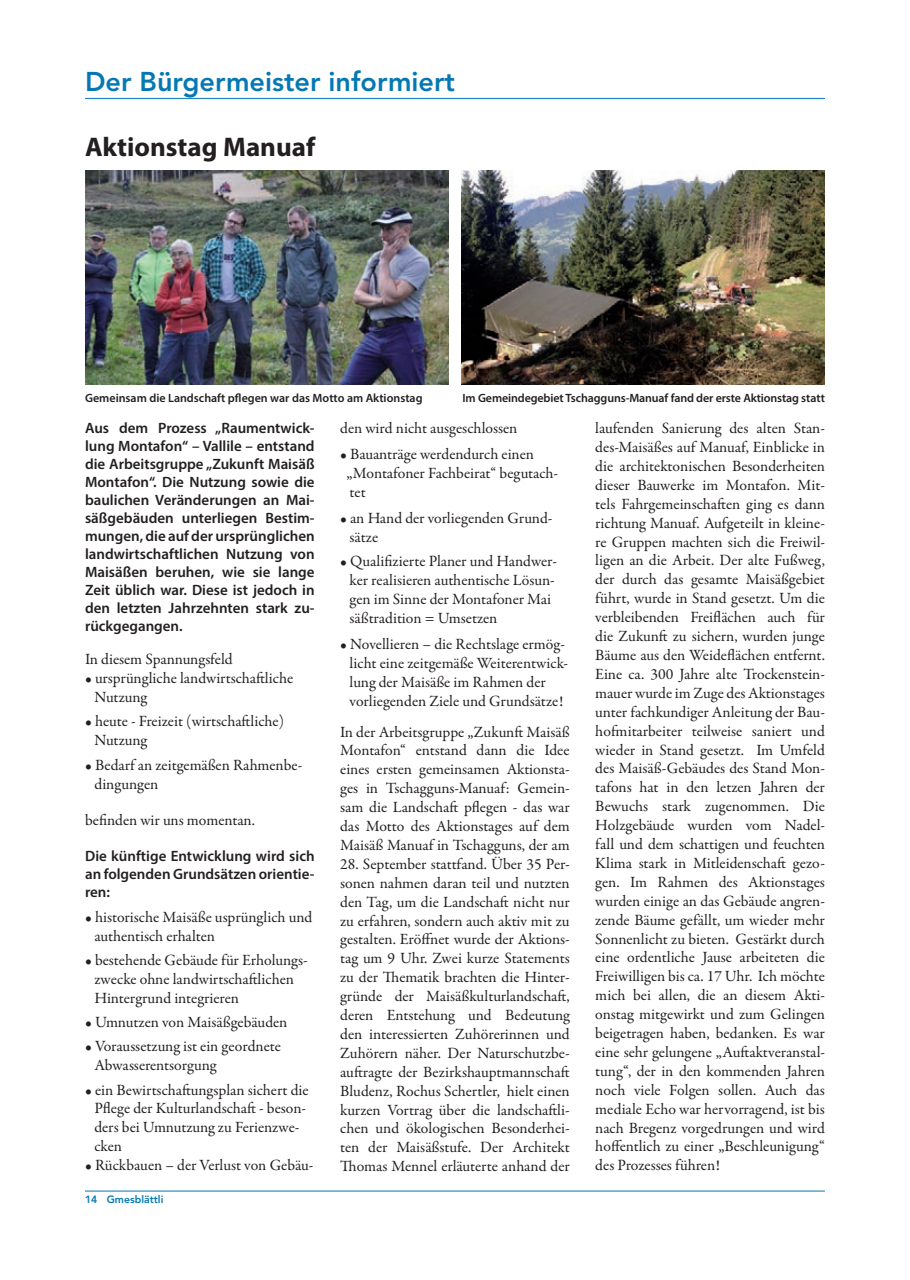
<style>
.page{position:relative;width:910px;height:1280px;background:#fff}
.page>*{position:absolute;margin:0;border:0;box-sizing:border-box;transform-origin:0 0}
.Laufender_Text{font:800 27px "Avenir";color:#0578b3}
.Headline{font:700 27px "Myriad Pro";color:#231f20}
.Laufender_Text-2{font:15.75px/18.9px "Garamond Premr Pro";color:#231f20;text-align:justify}
.Vorspann{font:600 15px/18px "Myriad Pro";color:#231f20;text-align:justify}
.Bildtext_rechtsbündi{font:600 12px "Myriad Pro";letter-spacing:-.01em;color:#231f20}
.Bildtext_linksbündig{font:600 12px "Myriad Pro";color:#231f20}
.t1{font:800 10.5px "Avenir";color:#0578b3}
</style>
<div class="page">
<hr style="left:85px;top:98px;width:740px;height:1px;background:#0578b3">
<hr style="left:85px;top:1191px;width:740px;height:1px;background:#0578b3">
<img style="left:85px;top:170px;width:364px;height:214px">
<img style="left:461px;top:170px;width:364px;height:214px">
<p class="Laufender_Text" style="left:85px;top:65px;width:371px">Der Bürgermeister informiert</p>
<p class="Headline" style="left:85px;top:130px;width:232px">Aktionstag Manuaf</p>
<p class="Bildtext_linksbündig" style="left:85px;top:390px;width:339px">Gemeinsam die Landschaft pflegen war das Motto am Aktionstag</p>
<p class="Bildtext_rechtsbündi" style="left:462px;top:390px;width:364px">Im Gemeindegebiet Tschagguns-Manuaf fand der erste Aktionstag statt</p>
<p class="Vorspann" style="left:85px;top:419px;width:231px">Aus dem Prozess „Raumentwick&shy;lung Montafon“ – Vallile – entstand die Arbeitsgruppe „Zukunft Maisäß Montafon“. Die Nutzung sowie die baulichen Veränderungen an Mai&shy;säßgebäuden unterliegen Bestim&shy;mungen, die auf der ursprünglichen landwirtschaftlichen Nutzung von Maisäßen beruhen, wie sie lange Zeit üblich war. Diese ist jedoch in den letzten Jahrzehnten stark zu&shy;rückgegangen.</p>
<p class="Laufender_Text-2" style="left:85px;top:650px;width:149px">In diesem Spannungsfeld</p>
<p class="Laufender_Text-2" style="left:85px;top:669px;width:210px">• ursprüngliche landwirtschaftliche</p>
<p class="Laufender_Text-2" style="left:94px;top:688px;width:54px">Nutzung</p>
<p class="Laufender_Text-2" style="left:85px;top:712px;width:201px">• heute - Freizeit (wirtschaftliche)</p>
<p class="Laufender_Text-2" style="left:94px;top:731px;width:54px">Nutzung</p>
<p class="Laufender_Text-2" style="left:85px;top:756px;width:219px">• Bedarf an zeitgemäßen Rahmenbe-</p>
<p class="Laufender_Text-2" style="left:94px;top:774px;width:65px">dingungen</p>
<p class="Laufender_Text-2" style="left:85px;top:810px;width:172px">befinden wir uns momentan.</p>
<p class="Vorspann" style="left:85px;top:847px;width:231px">Die künftige Entwicklung wird sich an folgenden Grundsätzen orientie&shy;ren:</p>
<p class="Laufender_Text-2" style="left:85px;top:908px;width:229px">• historische Maisäße usprünglich und</p>
<p class="Laufender_Text-2" style="left:94px;top:927px;width:122px">authentisch erhalten</p>
<p class="Laufender_Text-2" style="left:85px;top:951px;width:224px">• bestehende Gebäude für Erholungs-</p>
<p class="Laufender_Text-2" style="left:94px;top:970px;width:201px">zwecke ohne landwirtschaftlichen</p>
<p class="Laufender_Text-2" style="left:94px;top:989px;width:146px">Hintergrund integrieren</p>
<p class="Laufender_Text-2" style="left:85px;top:1013px;width:204px">• Umnutzen von Maisäßgebäuden</p>
<p class="Laufender_Text-2" style="left:85px;top:1037px;width:198px">• Voraussetzung ist ein geordnete</p>
<p class="Laufender_Text-2" style="left:94px;top:1056px;width:124px">Abwasserentsorgung</p>
<p class="Laufender_Text-2" style="left:85px;top:1080px;width:225px">• ein Bewirtschaftungsplan sichert die</p>
<p class="Laufender_Text-2" style="left:94px;top:1099px;width:213px">Pflege der Kulturlandschaft - beson-</p>
<p class="Laufender_Text-2" style="left:94px;top:1118px;width:207px">ders bei Umnutzung zu Ferienzwe-</p>
<p class="Laufender_Text-2" style="left:94px;top:1137px;width:29px">cken</p>
<p class="Laufender_Text-2" style="left:85px;top:1156px;width:230px">• Rückbauen – der Verlust von Gebäu-</p>
<p class="t1" style="left:85px;top:1193px;width:80px">14 Gmesblättli</p>
<p class="Laufender_Text-2" style="left:340px;top:419px;width:179px">den wird nicht ausgeschlossen</p>
<p class="Laufender_Text-2" style="left:340px;top:445px;width:195px">• Bauanträge werdendurch einen</p>
<p class="Laufender_Text-2" style="left:346px;top:464px;width:213px">„Montafoner Fachbeirat“ begutach-</p>
<p class="Laufender_Text-2" style="left:350px;top:483px;width:18px">tet</p>
<p class="Laufender_Text-2" style="left:340px;top:509px;width:214px">• an Hand der vorliegenden Grund-</p>
<p class="Laufender_Text-2" style="left:350px;top:528px;width:30px">sätze</p>
<p class="Laufender_Text-2" style="left:340px;top:552px;width:218px">• Qualifizierte Planer und Handwer-</p>
<p class="Laufender_Text-2" style="left:350px;top:571px;width:207px">ker realisieren authentische Lösun-</p>
<p class="Laufender_Text-2" style="left:350px;top:590px;width:203px">gen im Sinne der Montafoner Mai</p>
<p class="Laufender_Text-2" style="left:350px;top:609px;width:149px">säßtradition = Umsetzen</p>
<p class="Laufender_Text-2" style="left:340px;top:635px;width:226px">• Novellieren – die Rechtslage ermög-</p>
<p class="Laufender_Text-2" style="left:350px;top:654px;width:220px">licht eine zeitgemäße Weiterentwick-</p>
<p class="Laufender_Text-2" style="left:350px;top:673px;width:198px">lung der Maisäße im Rahmen der</p>
<p class="Laufender_Text-2" style="left:350px;top:692px;width:215px">vorliegenden Ziele und Grundsätze!</p>
<p class="Laufender_Text-2" style="left:340px;top:722px;width:231px">In der Arbeitsgruppe „Zukunft Maisäß Montafon“ entstand dann die Idee eines ersten gemeinsamen Aktionsta&shy;ges in Tschagguns-Manuaf: Gemein&shy;sam die Landschaft pflegen - das war das Motto des Aktionstages auf dem Maisäß Manuaf in Tschagguns, der am</p>
<p class="Laufender_Text-2" style="left:340px;top:855px;width:231px">28. September stattfand. Über 35 Per&shy;sonen nahmen daran teil und nutzten den Tag, um die Landschaft nicht nur zu erfahren, sondern auch aktiv mit zu gestalten. Eröffnet wurde der Aktions&shy;tag um 9 Uhr. Zwei kurze Statements zu der Thematik brachten die Hinter&shy;gründe der Maisäßkulturlandschaft, deren Entstehung und Bedeutung den interessierten Zuhörerinnen und Zuhörern näher. Der Naturschutzbe&shy;auftragte der Bezirkshauptmannschaft Bludenz, Rochus Schertler, hielt einen kurzen Vortrag über die landschaftli&shy;chen und ökologischen Besonderhei&shy;ten der Maisäßstufe. Der Architekt Thomas Mennel erläuterte anhand der</p>
<p class="Laufender_Text-2" style="left:595px;top:419px;width:231px">laufenden Sanierung des alten Stan&shy;des-Maisäßes auf Manuaf, Einblicke in die architektonischen Besonderheiten dieser Bauwerke im Montafon. Mit&shy;tels Fahrgemeinschaften ging es dann richtung Manuaf. Aufgeteilt in kleine&shy;re Gruppen machten sich die Freiwil&shy;ligen an die Arbeit. Der alte Fußweg, der durch das gesamte Maisäßgebiet führt, wurde in Stand gesetzt. Um die verbleibenden Freiflächen auch für die Zukunft zu sichern, wurden junge Bäume aus den Weideflächen entfernt.<br>Eine ca. 300 Jahre alte Trockenstein&shy;mauer wurde im Zuge des Aktionstages unter fachkundiger Anleitung der Bau&shy;hofmitarbeiter teilweise saniert und wieder in Stand gesetzt. Im Umfeld des Maisäß-Gebäudes des Stand Mon&shy;tafons hat in den letzen Jahren der Bewuchs stark zugenommen. Die Holzgebäude wurden vom Nadel&shy;fall und dem schattigen und feuchten Klima stark in Mitleidenschaft gezo&shy;gen. Im Rahmen des Aktionstages wurden einige an das Gebäude angren&shy;zende Bäume gefällt, um wieder mehr Sonnenlicht zu bieten. Gestärkt durch eine ordentliche Jause arbeiteten die Freiwilligen bis ca. 17 Uhr. Ich möchte mich bei allen, die an diesem Akti&shy;onstag mitgewirkt und zum Gelingen beigetragen haben, bedanken. Es war eine sehr gelungene „Auftaktveranstal&shy;tung“, der in den kommenden Jahren noch viele Folgen sollen. Auch das mediale Echo war hervorragend, ist bis nach Bregenz vorgedrungen und wird hoffentlich zu einer „Beschleunigung“ des Prozesses führen!</p>
</div>
